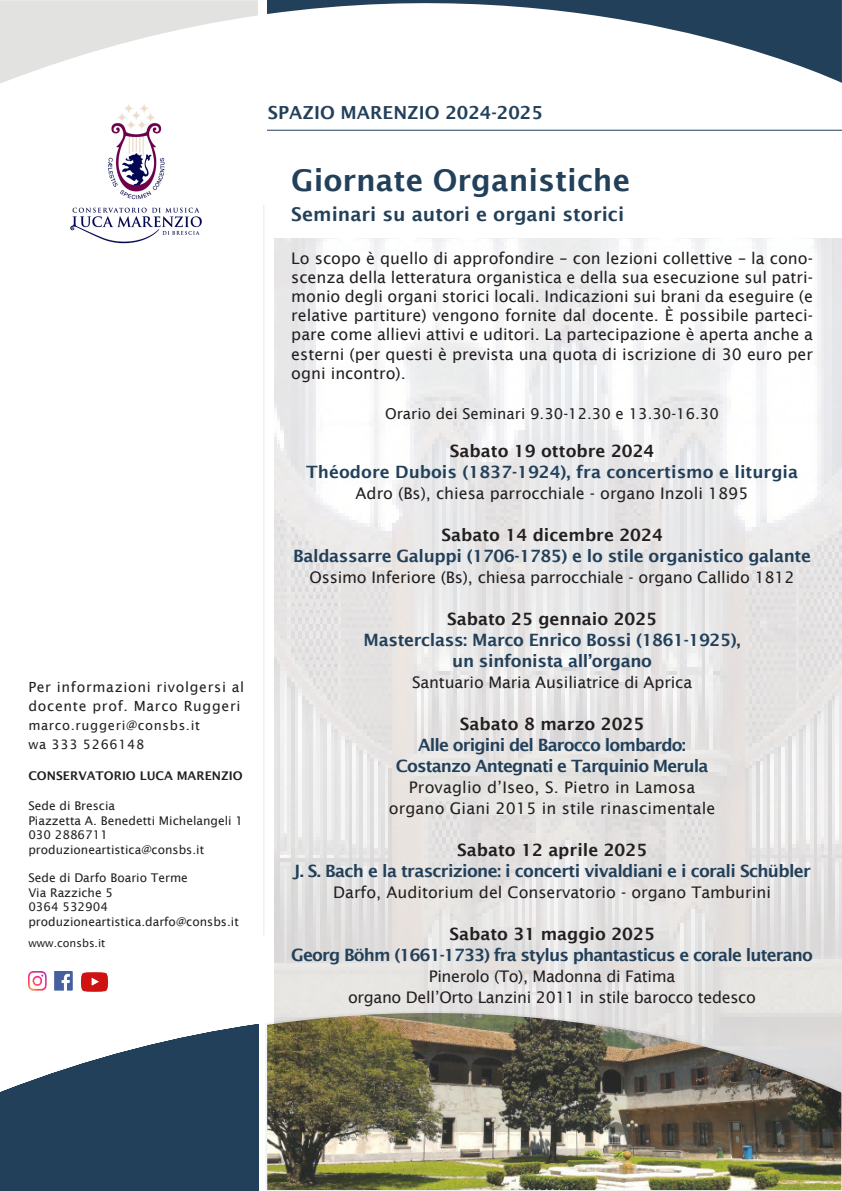
<style>
.page{position:relative;width:842px;height:1191px;background:#fff}
.page>*{position:absolute;margin:0;border:0;box-sizing:border-box;transform-origin:0 0}
.t1{font:600 30px "Lucida Sans";color:#22405a}
.t2{font:600 19px "Lucida Sans";color:#22405a}
.t3{font:600 18px "Lucida Sans";color:#22405a}
.t4{font:600 17px "Lucida Sans";letter-spacing:-.04em;color:#22405a}
.t5{font:600 17px "Lucida Sans";letter-spacing:-.02em;color:#22405a}
.t6{font:600 17px "Lucida Sans";color:#231f20}
.t7{font:600 17px "Lucida Sans";color:#22405a}
.t8{font:16px/19.2px "Lucida Sans";color:#231f20;text-align:justify}
.t9{font:16px "Lucida Sans";letter-spacing:-.02em;color:#231f20}
.t10{font:15px "Lucida Sans";color:#231f20}
.t11{font:14px/19px "Lucida Sans";letter-spacing:.05em;color:#231f20}
.t12{font:13px/19px "Lucida Sans";letter-spacing:.05em;color:#231f20}
.t13{font:12px/14.4px "Lucida Sans";color:#231f20}
.t14{font:600 12px "Lucida Sans";color:#231f20}
.t15{font:11px "Lucida Sans";color:#231f20}
</style>
<div class="page">
<svg style="left:0;top:1024px;width:259px;height:167px;fill:#22405a"></svg>
<img style="left:265px;top:1010px;width:577px;height:181px">
<svg style="left:0;top:0;width:258px;height:84px"></svg>
<svg style="left:267px;top:0;width:575px;height:83px"></svg>
<hr style="left:267px;top:130px;width:575px;height:1px;background:#22405a">
<img style="left:70px;top:104px;width:132px;height:140px">
<img style="left:28px;top:971px;width:44px;height:19px">
<img style="left:81px;top:972px;width:26px;height:19px">
<hr style="left:263px;top:205px;width:1px;height:730px;background:#e6e7e9">
<img style="left:274px;top:239px;width:567px;height:892px">
<p class="t11" style="left:28px;top:677px;width:217px">Per informazioni rivolgersi al docente prof. Marco Ruggeri</p>
<p class="t12" style="left:28px;top:715px;width:173px">marco.ruggeri@consbs.it wa 333 5266148</p>
<p class="t14" style="left:28px;top:769px;width:216px">CONSERVATORIO LUCA MARENZIO</p>
<p class="t13" style="left:28px;top:799px;width:216px">Sede di Brescia<br>Piazzetta A. Benedetti Michelangeli 1<br>030 2886711 produzioneartistica@consbs.it</p>
<p class="t13" style="left:28px;top:871px;width:212px">Sede di Darfo Boario Terme<br>Via Razziche 5<br>0364 532904 produzioneartistica.darfo@consbs.it</p>
<p class="t15" style="left:28px;top:937px;width:79px">www.consbs.it</p>
<p class="t3" style="left:268px;top:102px;width:276px">SPAZIO MARENZIO 2024-2025</p>
<p class="t1" style="left:291px;top:163px;width:340px">Giornate Organistiche</p>
<p class="t2" style="left:291px;top:204px;width:334px">Seminari su autori e organi storici</p>
<p class="t8" style="left:291px;top:248px;width:523px">Lo scopo è quello di approfondire – con lezioni collettive – la cono&shy;scenza della letteratura organistica e della sua esecuzione sul patri&shy;monio degli organi storici locali. Indicazioni sui brani da eseguire (e relative partiture) vengono fornite dal docente. È possibile parteci&shy;pare come allievi attivi e uditori. La partecipazione è aperta anche a esterni (per questi è prevista una quota di iscrizione di 30 euro per ogni incontro).</p>
<p class="t10" style="left:385px;top:405px;width:335px">Orario dei Seminari 9.30-12.30 e 13.30-16.30</p>
<p class="t6" style="left:450px;top:441px;width:206px">Sabato 19 ottobre 2024</p>
<p class="t7" style="left:306px;top:462px;width:493px">Théodore Dubois (1837-1924), fra concertismo e liturgia</p>
<p class="t8" style="left:356px;top:483px;width:394px">Adro (Bs), chiesa parrocchiale - organo Inzoli 1895</p>
<p class="t6" style="left:441px;top:525px;width:223px">Sabato 14 dicembre 2024</p>
<p class="t5" style="left:293px;top:546px;width:519px">Baldassarre Galuppi (1706-1785) e lo stile organistico galante</p>
<p class="t8" style="left:309px;top:567px;width:487px">Ossimo Inferiore (Bs), chiesa parrocchiale - organo Callido 1812</p>
<p class="t6" style="left:447px;top:609px;width:212px">Sabato 25 gennaio 2025</p>
<p class="t5" style="left:364px;top:630px;width:378px">Masterclass: Marco Enrico Bossi (1861-1925),</p>
<p class="t5" style="left:452px;top:651px;width:201px">un sinfonista all’organo</p>
<p class="t8" style="left:412px;top:672px;width:282px">Santuario Maria Ausiliatrice di Aprica</p>
<p class="t6" style="left:460px;top:714px;width:186px">Sabato 8 marzo 2025</p>
<p class="t4" style="left:418px;top:735px;width:269px">Alle origini del Barocco lombardo:</p>
<p class="t4" style="left:396px;top:756px;width:314px">Costanzo Antegnati e Tarquinio Merula</p>
<p class="t8" style="left:409px;top:777px;width:288px">Provaglio d’Iseo, S. Pietro in Lamosa</p>
<p class="t8" style="left:389px;top:798px;width:328px">organo Giani 2015 in stile rinascimentale</p>
<p class="t6" style="left:457px;top:840px;width:192px">Sabato 12 aprile 2025</p>
<p class="t4" style="left:293px;top:861px;width:519px">J. S. Bach e la trascrizione: i concerti vivaldiani e i corali Schübler</p>
<p class="t8" style="left:333px;top:882px;width:439px">Darfo, Auditorium del Conservatorio - organo Tamburini</p>
<p class="t6" style="left:449px;top:924px;width:207px">Sabato 31 maggio 2025</p>
<p class="t4" style="left:291px;top:945px;width:523px">Georg Böhm (1661-1733) fra stylus phantasticus e corale luterano</p>
<p class="t9" style="left:429px;top:967px;width:248px">Pinerolo (To), Madonna di Fatima</p>
<p class="t9" style="left:348px;top:988px;width:409px">organo Dell’Orto Lanzini 2011 in stile barocco tedesco</p>
</div>
